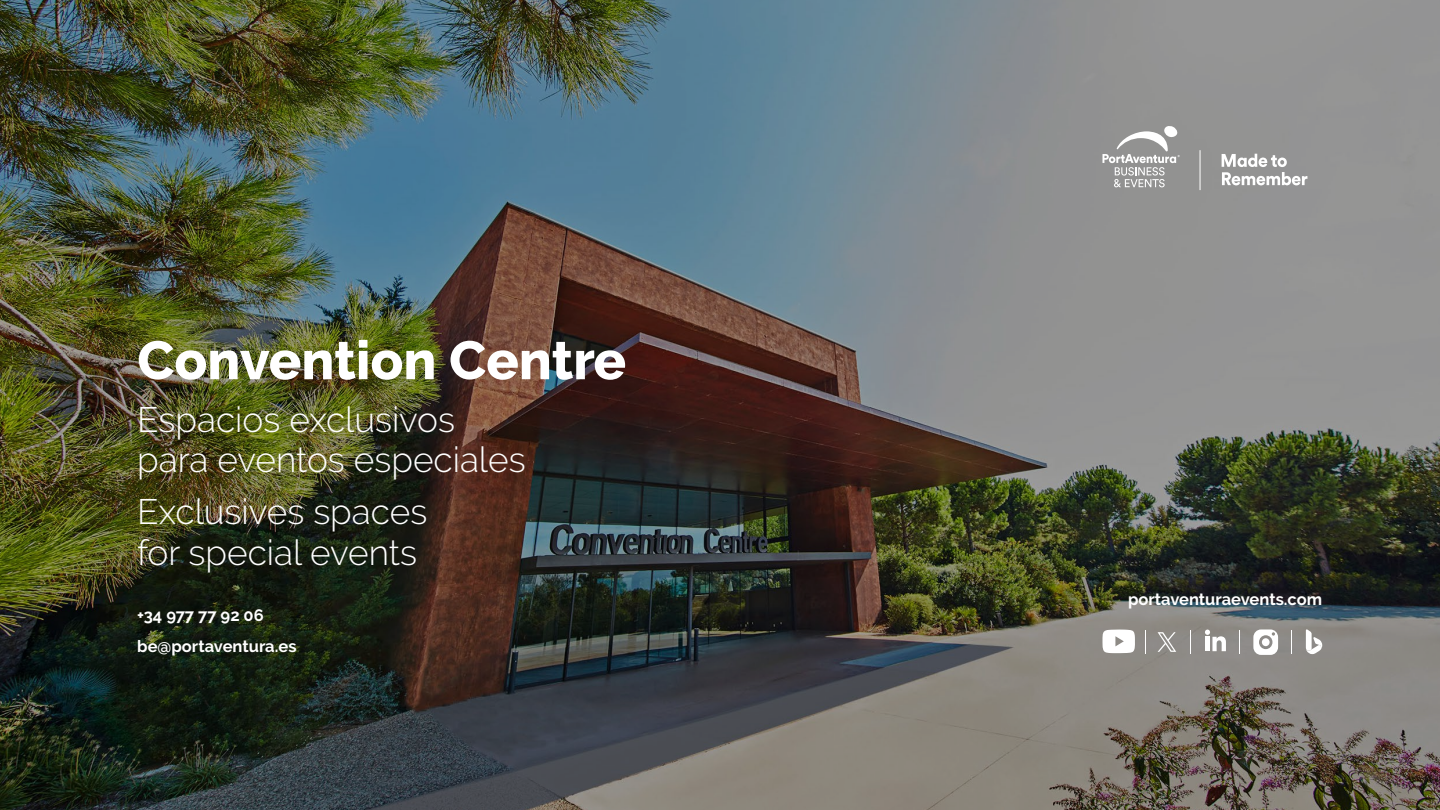
<style>
.page{position:relative;width:1440px;height:810px;background:#fff}
.page>*{position:absolute;margin:0;border:0;box-sizing:border-box;transform-origin:0 0}
.t1{font:800 54px "Raleway";color:#fff}
.t2{font:300 35.25px/39.8px "Raleway";color:#fff}
.t3{font:700 16.5px/30.8px "Raleway";color:#fff}
</style>
<div class="page">
<img style="left:0;top:0;width:1440px;height:810px">
<svg style="left:1222px;top:154px;width:85px;height:31px"></svg>
<svg style="left:1102px;top:126px;width:78px;height:61px"></svg>
<hr style="left:1200px;top:150px;width:1px;height:40px;background:#fff">
<svg style="left:1205px;top:630px;width:21px;height:21px"></svg>
<svg style="left:1145px;top:631px;width:1px;height:23px"></svg>
<svg style="left:1191px;top:631px;width:1px;height:23px"></svg>
<svg style="left:1240px;top:631px;width:1px;height:23px"></svg>
<svg style="left:1292px;top:631px;width:1px;height:23px"></svg>
<svg style="left:1102px;top:629px;width:33px;height:24px"></svg>
<svg style="left:1253px;top:629px;width:25px;height:26px"></svg>
<svg style="left:1158px;top:632px;width:18px;height:20px"></svg>
<svg style="left:1306px;top:629px;width:16px;height:25px"></svg>
<h1 class="t1" style="left:137px;top:330px;width:490px">Convention Centre</h1>
<p class="t2" style="left:137px;top:399px;width:390px">Espacios exclusivos para eventos especiales</p>
<p class="t2" style="left:137px;top:491px;width:292px;line-height:41.2px">Exclusives spaces for special events</p>
<p class="t3" style="left:137px;top:600px;width:161px">+34 977 77 92 06 be@portaventura.es</p>
<p class="t3" style="left:1128px;top:584px;width:196px">portaventuraevents.com</p>
</div>
